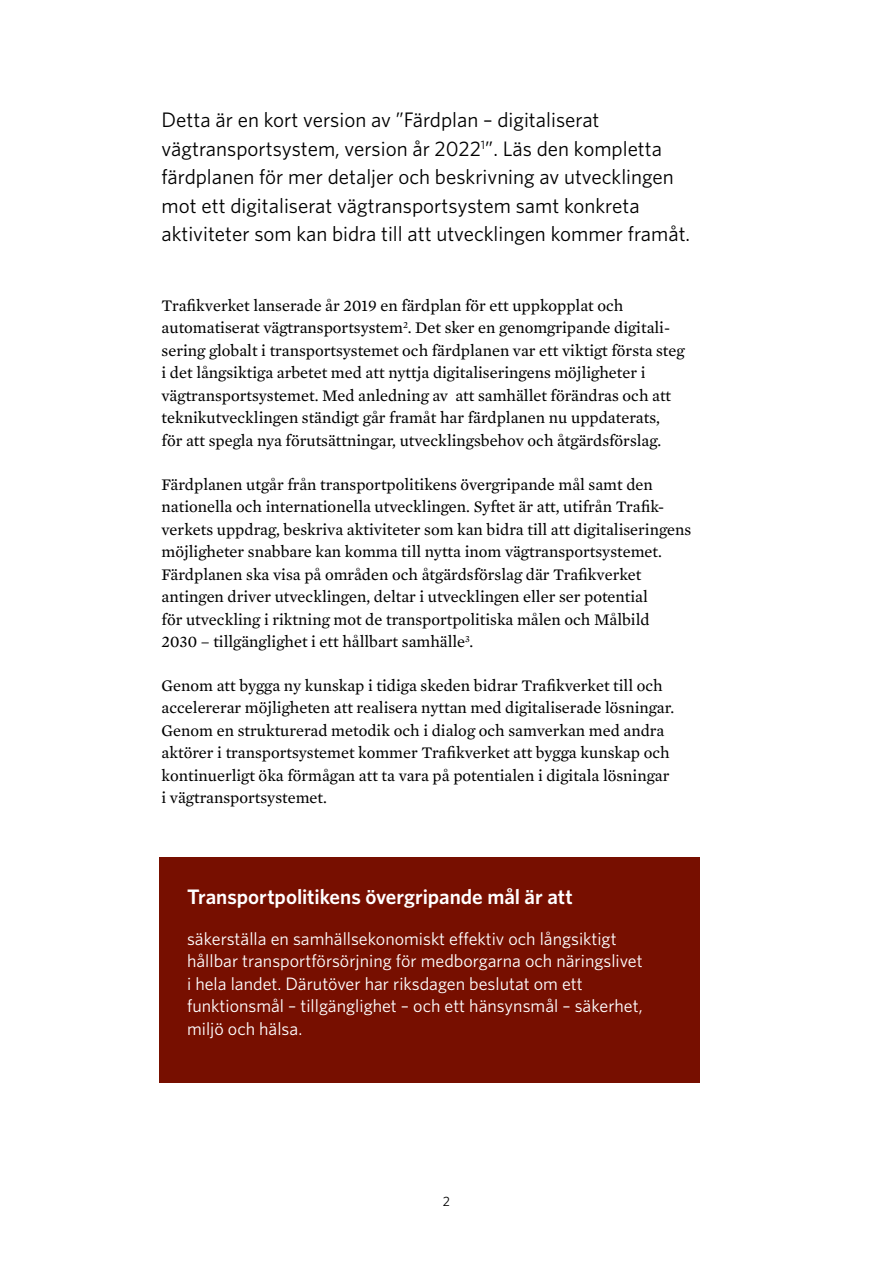
<style>
.page{position:relative;width:893px;height:1263px;background:#fff}
.page>*{position:absolute;margin:0;border:0;box-sizing:border-box;transform-origin:0 0}
.t1{font:21px/28.5px "Whitney";color:#000}
.t2{font:600 21px "Whitney";color:#fff}
.t3{font:18px/22.5px "Whitney";color:#fff}
.t4{font:16.5px/22.5px "Mercury Text G2";color:#000}
.t5{font:13.5px "Whitney";color:#000}
</style>
<div class="page">
<div style="left:159px;top:857px;width:540px;height:225px;background:#770f00"></div>
<p class="t1" style="left:162px;top:105px;width:530px">Detta är en kort version av ”Färdplan – digitaliserat vägtransportsystem, version år 2022<sup>1</sup>”. Läs den kompletta färdplanen för mer detaljer och beskrivning av utvecklingen mot ett digitaliserat vägtransportsystem samt konkreta aktiviteter som kan bidra till att utvecklingen kommer framåt.</p>
<p class="t4" style="left:162px;top:293px;width:524px">Trafikverket lanserade år 2019 en färdplan för ett uppkopplat och automatiserat vägtransportsystem<sup>2</sup>. Det sker en genomgripande digitali&shy;sering globalt i transportsystemet och färdplanen var ett viktigt första steg i det långsiktiga arbetet med att nyttja digitaliseringens möjligheter i vägtransportsystemet. Med anledning av att samhället förändras och att teknikutvecklingen ständigt går framåt har färdplanen nu uppdaterats, för att spegla nya förutsättningar, utvecklingsbehov och åtgärdsförslag.</p>
<p class="t4" style="left:162px;top:472px;width:531px">Färdplanen utgår från transportpolitikens övergripande mål samt den nationella och internationella utvecklingen. Syftet är att, utifrån Trafik&shy;verkets uppdrag, beskriva aktiviteter som kan bidra till att digitaliseringens möjligheter snabbare kan komma till nytta inom vägtransportsystemet.<br>Färdplanen ska visa på områden och åtgärdsförslag där Trafikverket antingen driver utvecklingen, deltar i utvecklingen eller ser potential<br>för utveckling i riktning mot de transportpolitiska målen och Målbild<br>2030 – tillgänglighet i ett hållbart samhälle<sup>3</sup>.</p>
<p class="t4" style="left:162px;top:673px;width:514px">Genom att bygga ny kunskap i tidiga skeden bidrar Trafikverket till och accelererar möjligheten att realisera nyttan med digitaliserade lösningar.<br>Genom en strukturerad metodik och i dialog och samverkan med andra aktörer i transportsystemet kommer Trafikverket att bygga kunskap och kontinuerligt öka förmågan att ta vara på potentialen i digitala lösningar i vägtransportsystemet.</p>
<p class="t2" style="left:187px;top:883px;width:387px">Transportpolitikens övergripande mål är att</p>
<p class="t3" style="left:187px;top:927px;width:457px">säkerställa en samhällsekonomiskt effektiv och långsiktigt hållbar transportförsörjning för medborgarna och näringslivet i hela landet. Därutöver har riksdagen beslutat om ett funktionsmål – tillgänglighet – och ett hänsynsmål – säkerhet, miljö och hälsa.</p>
<p class="t5" style="left:443px;top:1192px;width:9px">2</p>
</div>
